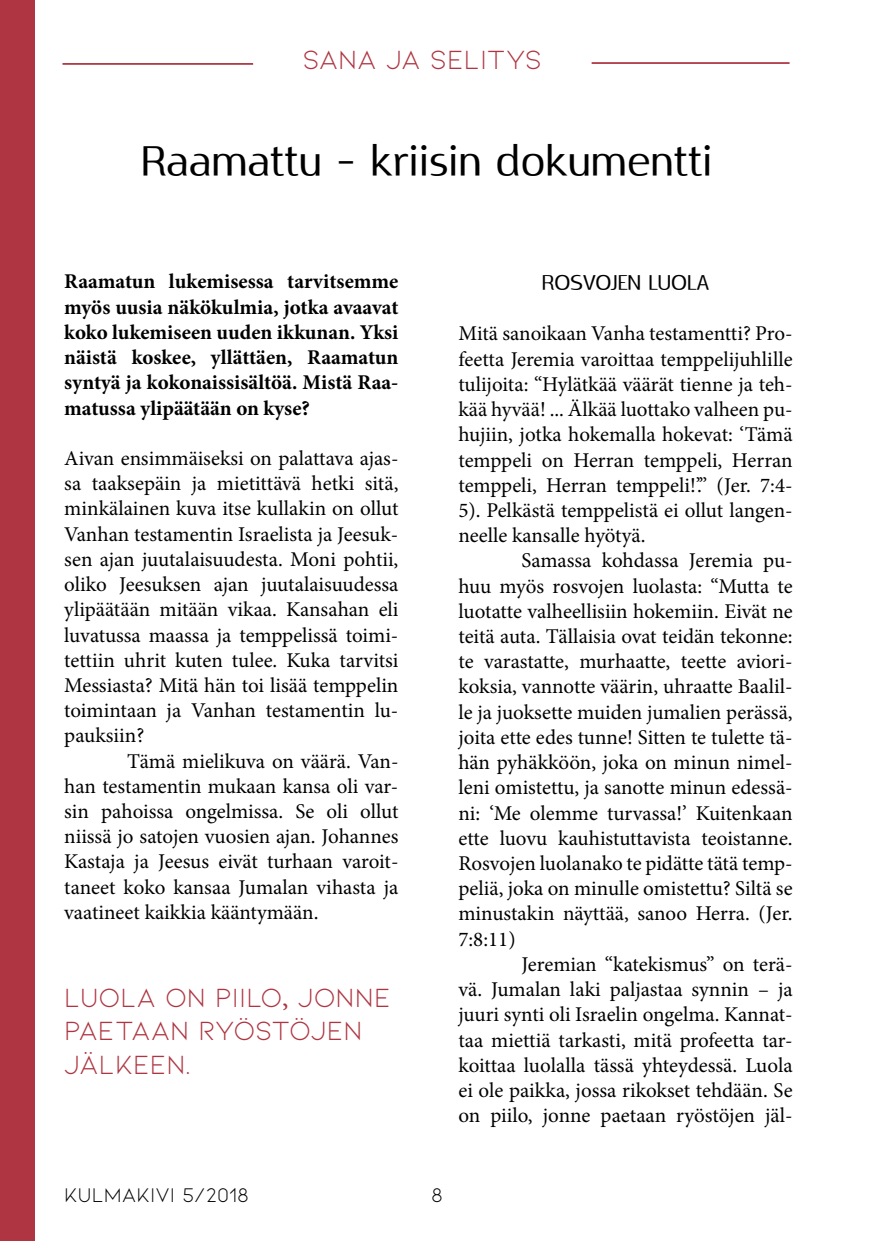
<style>
.page{position:relative;width:874px;height:1241px;background:#fff}
.page>*{position:absolute;margin:0;border:0;box-sizing:border-box;transform-origin:0 0}
.t1{font:42px "Rabelo";color:#000}
.t2{font:28px/33.6px "Kiona";color:#ae3541}
.t3{font:21px/25.2px "Minion Pro";color:#000;text-align:justify}
.t4{font:700 21px/25.2px "Minion Pro";color:#000;text-align:justify}
.t5{font:21px "Kiona";color:#000}
.t6{font:21px "Rabelo";color:#000}
.s1{font-family:"Minion Pro"}
</style>
<div class="page">
<div style="left:0;top:0;width:35px;height:1240px;background:#ae3541"></div>
<hr style="left:62px;top:63px;width:191px;height:2px;background:#ae3541">
<hr style="left:591px;top:62px;width:198px;height:2px;background:#ae3541">
<h2 class="t2" style="left:302px;top:43px;width:241px">SANA JA SELITYS</h2>
<h1 class="t1" style="left:141px;top:136px;width:572px">Raamattu – kriisin dokumentti</h1>
<p class="t4" style="left:64px;top:269px;width:335px">Raamatun lukemisessa tarvitsemme myös uusia näkökulmia, jotka avaavat koko lukemiseen uuden ikkunan. Yksi näistä koskee, yllättäen, Raamatun syntyä ja kokonaissisältöä. Mistä Raa&shy;matussa ylipäätään on kyse?</p>
<p class="t3" style="left:64px;top:445px;width:335px">Aivan ensimmäiseksi on palattava ajas&shy;sa taaksepäin ja mietittävä hetki sitä, minkälainen kuva itse kullakin on ollut Vanhan testamentin Israelista ja Jeesuk&shy;sen ajan juutalaisuudesta. Moni pohtii, oliko Jeesuksen ajan juutalaisuudessa ylipäätään mitään vikaa. Kansahan eli luvatussa maassa ja temppelissä toimi&shy;tettiin uhrit kuten tulee. Kuka tarvitsi Messiasta? Mitä hän toi lisää temppelin toimintaan ja Vanhan testamentin lu&shy;pauksiin?</p>
<p class="t3" style="left:64px;top:748px;width:335px;text-indent:63px">Tämä mielikuva on väärä. Van&shy;han testamentin mukaan kansa oli var&shy;sin pahoissa ongelmissa. Se oli ollut niissä jo satojen vuosien ajan. Johannes Kastaja ja Jeesus eivät turhaan varoit&shy;taneet koko kansaa Jumalan vihasta ja vaatineet kaikkia kääntymään.</p>
<h2 class="t2" style="left:64px;top:979px;width:328px">LUOLA ON PIILO<span class="s1">,</span> JONNE<br>PAETAAN RYÖSTÖJEN<br>JÄLKEEN.</h2>
<p class="t6" style="left:541px;top:270px;width:169px">ROSVOJEN LUOLA</p>
<p class="t3" style="left:458px;top:321px;width:335px">Mitä sanoikaan Vanha testamentti? Pro&shy;feetta Jeremia varoittaa temppelijuhlille tulijoita: “Hylätkää väärät tienne ja teh&shy;kää hyvää! ... Älkää luottako valheen pu&shy;hujiin, jotka hokemalla hokevat: ‘Tämä temppeli on Herran temppeli, Herran temppeli, Herran temppeli!’.” (Jer. 7:4- 5). Pelkästä temppelistä ei ollut langen&shy;neelle kansalle hyötyä.</p>
<p class="t3" style="left:458px;top:548px;width:335px;text-indent:63px">Samassa kohdassa Jeremia pu&shy;huu myös rosvojen luolasta: “Mutta te luotatte valheellisiin hokemiin. Eivät ne teitä auta. Tällaisia ovat teidän tekonne: te varastatte, murhaatte, teette aviori&shy;koksia, vannotte väärin, uhraatte Baalil&shy;le ja juoksette muiden jumalien perässä, joita ette edes tunne! Sitten te tulette tä&shy;hän pyhäkköön, joka on minun nimel&shy;leni omistettu, ja sanotte minun edessä&shy;ni: ‘Me olemme turvassa!’ Kuitenkaan ette luovu kauhistuttavista teoistanne.<br>Rosvojen luolanako te pidätte tätä temp&shy;peliä, joka on minulle omistettu? Siltä se minustakin näyttää, sanoo Herra. (Jer.<br>7:8:11)</p>
<p class="t3" style="left:458px;top:951px;width:335px;text-indent:63px">Jeremian “katekismus” on terä&shy;vä. Jumalan laki paljastaa synnin – ja juuri synti oli Israelin ongelma. Kannat&shy;taa miettiä tarkasti, mitä profeetta tar&shy;koittaa luolalla tässä yhteydessä. Luola ei ole paikka, jossa rikokset tehdään. Se on piilo, jonne paetaan ryöstöjen jäl-</p>
<p class="t5" style="left:64px;top:1183px;width:186px">KULMAKIVI 5/2018</p>
<p class="t5" style="left:431px;top:1183px;width:13px">8</p>
</div>
